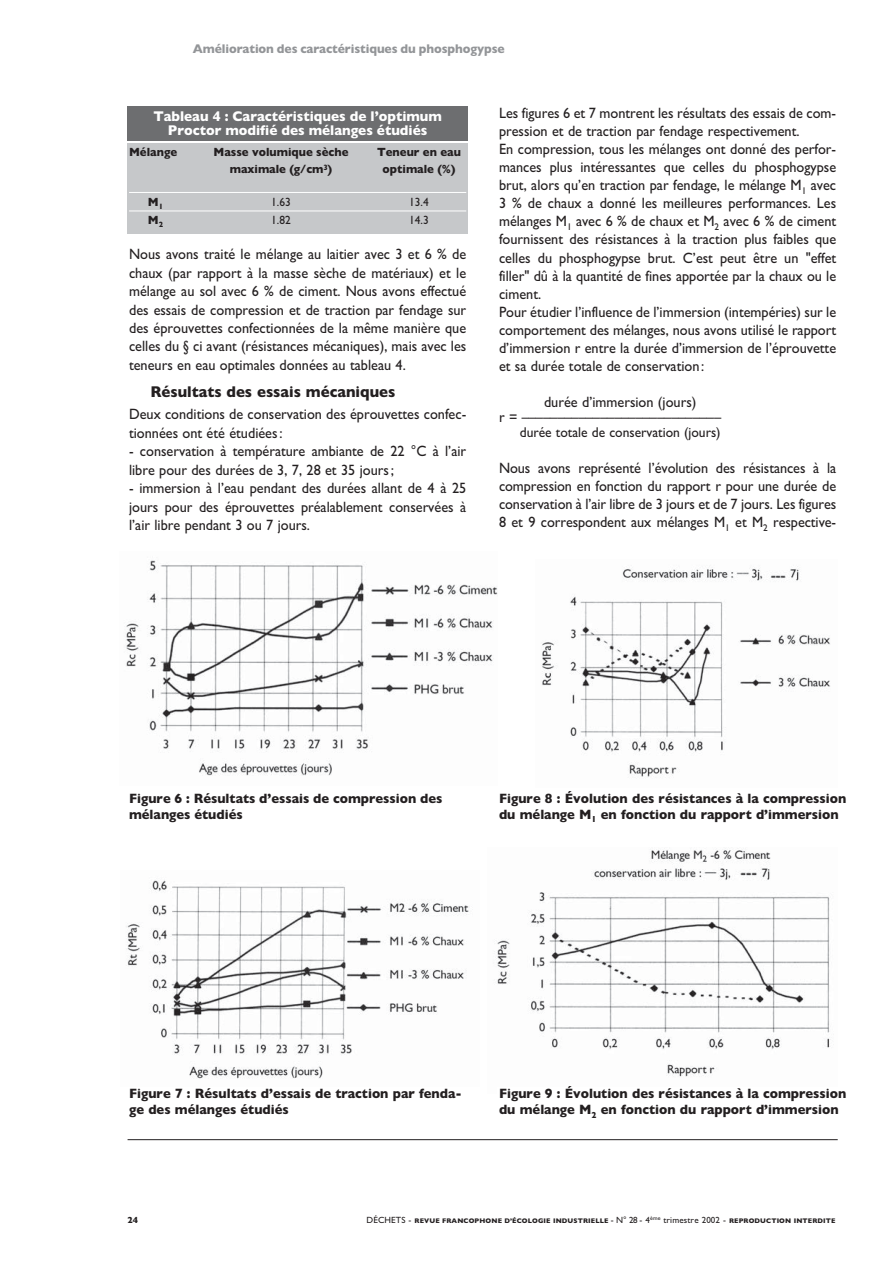
<style>
.page{position:relative;width:893px;height:1263px;background:#fff}
.page>*{position:absolute;margin:0;border:0;box-sizing:border-box;transform-origin:0 0}
.t1{font:700 15.75px "Gill Sans";color:#231f20;scale:.95 1}
.t2{font:15px/18px "Gill Sans";color:#231f20;scale:.95 1}
.t3{font:700 14.25px/14.2px "Gill Sans";color:#fff;text-align:center;scale:.95 1}
.t4{font:14.25px "Gill Sans";color:#231f20;scale:.95 1}
.t5{font:700 13.65px/16.5px "Gill Sans";color:#231f20;scale:.95 1}
.t6{font:700 12.75px "Gill Sans";letter-spacing:-.01em;color:#939598;scale:.95 1}
.t7{font:700 12px "Gill Sans";color:#231f20;scale:.95 1}
.t8{font:12px "Gill Sans";color:#231f20;scale:.95 1}
.t9{font:700 9px "Gill Sans";color:#231f20}
.t10{font:700 6.75px "Gill Sans";letter-spacing:.02em;color:#231f20}
.s1{font-weight:400;font-size:9px}
</style>
<div class="page">
<hr style="left:128px;top:1139px;width:710px;height:1px;background:#231f20">
<div style="left:128px;top:143px;width:340px;height:91px;background:#c6c8ca"></div>
<hr style="left:129px;top:192px;width:337px;height:1px;background:#fff">
<hr style="left:129px;top:211px;width:337px;height:1px;background:#fff">
<div style="left:128px;top:106px;width:340px;height:35px;background:#6d6e70"></div>
<img style="left:126px;top:560px;width:371px;height:216px">
<img style="left:126px;top:880px;width:343px;height:199px">
<img style="left:542px;top:566px;width:288px;height:211px">
<img style="left:494px;top:848px;width:337px;height:229px">
<p class="t6" style="left:193px;top:44px;width:330px">Amélioration des caractéristiques du phosphogypse</p>
<p class="t3" style="left:153px;top:111px;width:305px">Tableau 4 : Caractéristiques de l’optimum<br>Proctor modifié des mélanges étudiés</p>
<p class="t7" style="left:129px;top:148px;width:52px">Mélange</p>
<p class="t7" style="left:213px;top:148px;width:144px">Masse volumique sèche</p>
<p class="t7" style="left:377px;top:148px;width:90px">Teneur en eau</p>
<p class="t7" style="left:230px;top:165px;width:109px">maximale (g/cm<sup>3</sup>)</p>
<p class="t7" style="left:383px;top:165px;width:78px">optimale (%)</p>
<p class="t7" style="left:148px;top:197px;width:18px">M<sub>1</sub></p>
<p class="t8" style="left:271px;top:197px;width:22px">1.63</p>
<p class="t8" style="left:409px;top:197px;width:22px">13.4</p>
<p class="t7" style="left:148px;top:216px;width:18px">M<sub>2</sub></p>
<p class="t8" style="left:271px;top:216px;width:22px">1.82</p>
<p class="t8" style="left:409px;top:216px;width:22px">14.3</p>
<p class="t2" style="left:129px;top:247px;width:356px;line-height:18.5px;text-align:justify">Nous avons traité le mélange au laitier avec 3 et 6 % de chaux (par rapport à la masse sèche de matériaux) et le mélange au sol avec 6 % de ciment. Nous avons effectué des essais de compression et de traction par fendage sur des éprouvettes confectionnées de la même manière que celles du § ci avant (résistances mécaniques), mais avec les teneurs en eau optimales données au tableau 4.</p>
<p class="t1" style="left:150px;top:386px;width:259px">Résultats des essais mécaniques</p>
<p class="t2" style="left:129px;top:407px;width:356px;line-height:18.5px">Deux conditions de conservation des éprouvettes confec&shy;tionnées ont été étudiées:</p>
<p class="t2" style="left:129px;top:444px;width:356px;line-height:18.5px">- conservation à température ambiante de 22 °C à l’air libre pour des durées de 3, 7, 28 et 35 jours;</p>
<p class="t2" style="left:129px;top:480px;width:356px;line-height:18.5px;text-align:justify">- immersion à l’eau pendant des durées allant de 4 à 25 jours pour des éprouvettes préalablement conservées à l’air libre pendant 3 ou 7 jours.</p>
<p class="t2" style="left:499px;top:106px;width:356px">Les figures 6 et 7 montrent les résultats des essais de com&shy;pression et de traction par fendage respectivement.<br>En compression, tous les mélanges ont donné des perfor&shy;mances plus intéressantes que celles du phosphogypse brut, alors qu’en traction par fendage, le mélange M<sub>1</sub> avec 3 % de chaux a donné les meilleures performances. Les mélanges M<sub>1</sub> avec 6 % de chaux et M<sub>2</sub> avec 6 % de ciment fournissent des résistances à la traction plus faibles que celles du phosphogypse brut. C’est peut être un "effet filler" dû à la quantité de fines apportée par la chaux ou le ciment.<br>Pour étudier l’influence de l’immersion (intempéries) sur le comportement des mélanges, nous avons utilisé le rapport d’immersion r entre la durée d’immersion de l’éprouvette et sa durée totale de conservation:</p>
<p class="t2" style="left:499px;top:396px;width:235px;line-height:15px;text-indent:45px">durée d’immersion (jours)<br>r = ––––––––––––––––––––––––––––</p>
<p class="t4" style="left:520px;top:427px;width:213px">durée totale de conservation (jours)</p>
<p class="t2" style="left:499px;top:461px;width:356px;text-align:justify">Nous avons représenté l’évolution des résistances à la compression en fonction du rapport r pour une durée de conservation à l’air libre de 3 jours et de 7 jours. Les figures 8 et 9 correspondent aux mélanges M<sub>1</sub> et M<sub>2</sub> respective-</p>
<p class="t5" style="left:129px;top:791px;width:331px">Figure 6 : Résultats d’essais de compression des mélanges étudiés</p>
<p class="t5" style="left:499px;top:791px;width:367px">Figure 8 : Évolution des résistances à la compression du mélange M<sub>1</sub> en fonction du rapport d’immersion</p>
<p class="t5" style="left:129px;top:1086px;width:352px">Figure 7 : Résultats d’essais de traction par fenda&shy;ge des mélanges étudiés</p>
<p class="t5" style="left:499px;top:1086px;width:367px">Figure 9 : Évolution des résistances à la compression du mélange M<sub>2</sub> en fonction du rapport d’immersion</p>
<p class="t9" style="left:128px;top:1216px;width:12px">24</p>
<p class="t10" style="left:366px;top:1218px;width:471px"><span class="s1">DÉCHETS -</span> REVUE FRANCOPHONE D’ÉCOLOGIE INDUSTRIELLE <span class="s1">- N° 28 - 4</span><sup>ème</sup> <span class="s1">trimestre 2002 -</span> REPRODUCTION INTERDITE</p>
</div>
